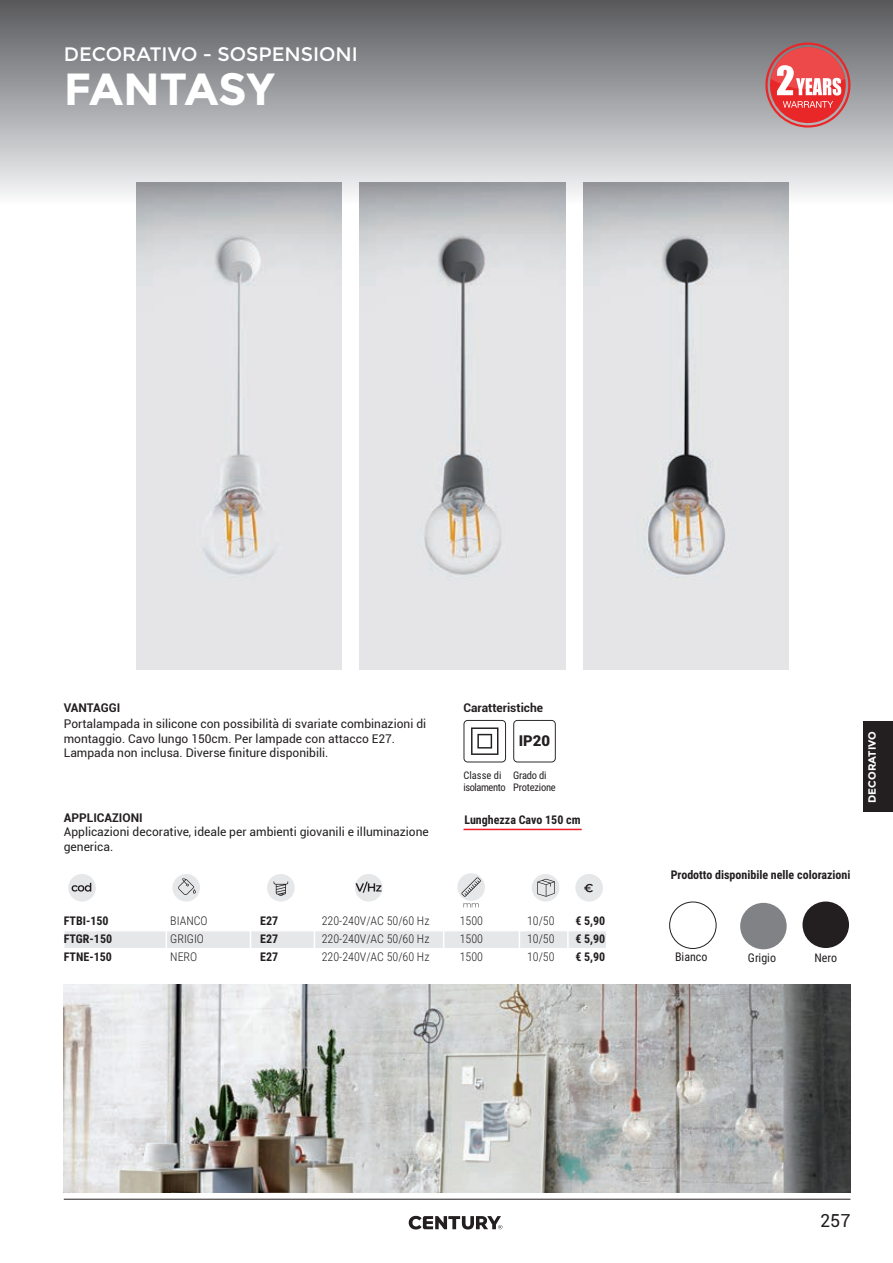
<style>
.page{position:relative;width:893px;height:1263px;background:#fff}
.page>*{position:absolute;margin:0;border:0;box-sizing:border-box;transform-origin:0 0}
.t1{font:700 45px "Montserrat";letter-spacing:-.005em;color:#fff}
.t2{font:19.5px "Montserrat";color:#fff}
.t3{font:18px "Roboto";color:#231f20}
.t4{font:900 15px "Roboto";color:#231f20}
.t5{font:12px/14.4px "Roboto";color:#231f20}
.t6{font:700 12px "Roboto Condensed";color:#231f20}
.t7{font:300 12px "Roboto Condensed";color:#231f20}
.t8{font:700 12px "Roboto";color:#231f20}
.t9{font:12px "Roboto Condensed";color:#231f20}
.t10{font:10.5px/12.6px "Roboto Condensed";letter-spacing:-.04em;color:#231f20}
.t11{font:10.5px/12.6px "Roboto Condensed";letter-spacing:-.02em;color:#231f20}
.t12{font:700 10.5px "Montserrat";color:#fff}
</style>
<div class="page">
<hr style="left:64px;top:1199px;width:786px;height:1px;background:#231f20">
<svg style="left:409px;top:1216px;width:93px;height:13px"></svg>
<div style="left:0;top:0;width:893px;height:249px;background:linear-gradient(to bottom,#595b5f,#fff)"></div>
<div style="left:64px;top:931px;width:543px;height:18px;background:#e6e7e9;border:1px solid #fff"></div>
<hr style="left:166px;top:911px;width:1px;height:265px;background:#fff">
<hr style="left:250px;top:911px;width:1px;height:265px;background:#fff">
<hr style="left:314px;top:911px;width:1px;height:265px;background:#fff">
<hr style="left:443px;top:911px;width:1px;height:265px;background:#fff">
<hr style="left:519px;top:911px;width:1px;height:265px;background:#fff">
<hr style="left:567px;top:911px;width:2px;height:265px;background:#fff">
<svg style="left:513px;top:720px;width:43px;height:42px"></svg>
<svg style="left:463px;top:720px;width:43px;height:42px"></svg>
<svg style="left:765px;top:43px;width:85px;height:85px;background:#d56e70"></svg>
<div style="left:740px;top:903px;width:47px;height:46px;background:#808285;border-radius:50%"></div>
<hr style="left:463px;top:829px;width:119px;height:1px;background:#ee1d23">
<div style="left:669px;top:902px;width:47px;height:47px;border:1px solid #231f20;border-radius:50%"></div>
<div style="left:802px;top:901px;width:47px;height:47px;background:#231f20;border-radius:50%"></div>
<div style="left:68px;top:874px;width:28px;height:27px;background:#e6e7e9;border-radius:50%"></div>
<svg style="left:72px;top:883px;width:19px;height:8px"></svg>
<div style="left:172px;top:874px;width:28px;height:27px;background:#e6e7e9;border-radius:50%"></div>
<svg style="left:178px;top:878px;width:18px;height:17px"></svg>
<div style="left:267px;top:874px;width:28px;height:27px;background:#e6e7e9;border-radius:50%"></div>
<svg style="left:274px;top:881px;width:14px;height:15px"></svg>
<div style="left:355px;top:874px;width:27px;height:27px;background:#e6e7e9;border-radius:50%"></div>
<svg style="left:355px;top:882px;width:26px;height:11px"></svg>
<svg style="left:464px;top:903px;width:15px;height:4px"></svg>
<div style="left:457px;top:873px;width:28px;height:28px;background:#e6e7e9;border-radius:50%"></div>
<svg style="left:461px;top:877px;width:20px;height:20px"></svg>
<div style="left:532px;top:874px;width:27px;height:27px;background:#e6e7e9;border-radius:50%"></div>
<svg style="left:537px;top:879px;width:18px;height:18px"></svg>
<div style="left:575px;top:874px;width:28px;height:27px;background:#e6e7e9;border-radius:50%"></div>
<svg style="left:584px;top:884px;width:9px;height:8px"></svg>
<img style="left:136px;top:183px;width:205px;height:486px">
<img style="left:360px;top:183px;width:205px;height:486px">
<img style="left:584px;top:183px;width:205px;height:486px">
<div style="left:863px;top:722px;width:30px;height:90px;background:#231f20"></div>
<img style="left:64px;top:984px;width:786px;height:209px">
<h2 class="t2" style="left:64px;top:43px;width:296px">DECORATIVO - SOSPENSIONI</h2>
<h1 class="t1" style="left:64px;top:62px;width:212px">FANTASY</h1>
<p class="t8" style="left:64px;top:701px;width:58px">VANTAGGI</p>
<p class="t8" style="left:463px;top:701px;width:81px">Caratteristiche</p>
<p class="t5" style="left:64px;top:717px;width:364px">Portalampada in silicone con possibilità di svariate combinazioni di montaggio. Cavo lungo 150cm. Per lampade con attacco E27.<br>Lampada non inclusa. Diverse finiture disponibili.</p>
<p class="t8" style="left:64px;top:811px;width:80px">APPLICAZIONI</p>
<p class="t5" style="left:64px;top:825px;width:366px">Applicazioni decorative, ideale per ambienti giovanili e illuminazione generica.</p>
<p class="t10" style="left:463px;top:768px;width:44px">Classe di isolamento</p>
<p class="t4" style="left:519px;top:730px;width:33px">IP20</p>
<p class="t11" style="left:513px;top:768px;width:44px">Grado di<br>Protezione</p>
<p class="t6" style="left:464px;top:812px;width:118px">Lunghezza Cavo 150 cm</p>
<p class="t6" style="left:64px;top:913px;width:46px">FTBI-150</p>
<p class="t7" style="left:170px;top:913px;width:39px">BIANCO</p>
<p class="t6" style="left:260px;top:913px;width:20px">E27</p>
<p class="t7" style="left:322px;top:913px;width:109px">220-240V/AC 50/60 Hz</p>
<p class="t7" style="left:460px;top:913px;width:25px">1500</p>
<p class="t7" style="left:527px;top:913px;width:29px">10/50</p>
<p class="t6" style="left:575px;top:913px;width:31px">€ 5,90</p>
<p class="t6" style="left:64px;top:931px;width:50px">FTGR-150</p>
<p class="t7" style="left:170px;top:931px;width:35px">GRIGIO</p>
<p class="t6" style="left:260px;top:931px;width:20px">E27</p>
<p class="t7" style="left:322px;top:931px;width:109px">220-240V/AC 50/60 Hz</p>
<p class="t7" style="left:460px;top:931px;width:25px">1500</p>
<p class="t7" style="left:527px;top:931px;width:29px">10/50</p>
<p class="t6" style="left:575px;top:931px;width:31px">€ 5,90</p>
<p class="t6" style="left:64px;top:950px;width:50px">FTNE-150</p>
<p class="t7" style="left:170px;top:950px;width:29px">NERO</p>
<p class="t6" style="left:260px;top:950px;width:20px">E27</p>
<p class="t7" style="left:322px;top:950px;width:109px">220-240V/AC 50/60 Hz</p>
<p class="t7" style="left:460px;top:950px;width:25px">1500</p>
<p class="t7" style="left:527px;top:950px;width:29px">10/50</p>
<p class="t6" style="left:575px;top:950px;width:31px">€ 5,90</p>
<p class="t12" style="left:866px;top:803px;width:73px;rotate:-90deg">DECORATIVO</p>
<p class="t6" style="left:671px;top:867px;width:181px">Prodotto disponibile nelle colorazioni</p>
<p class="t9" style="left:675px;top:950px;width:34px">Bianco</p>
<p class="t9" style="left:814px;top:951px;width:24px">Nero</p>
<p class="t9" style="left:748px;top:950px;width:30px">Grigio</p>
<h3 class="t3" style="left:820px;top:1210px;width:32px">257</h3>
</div>
